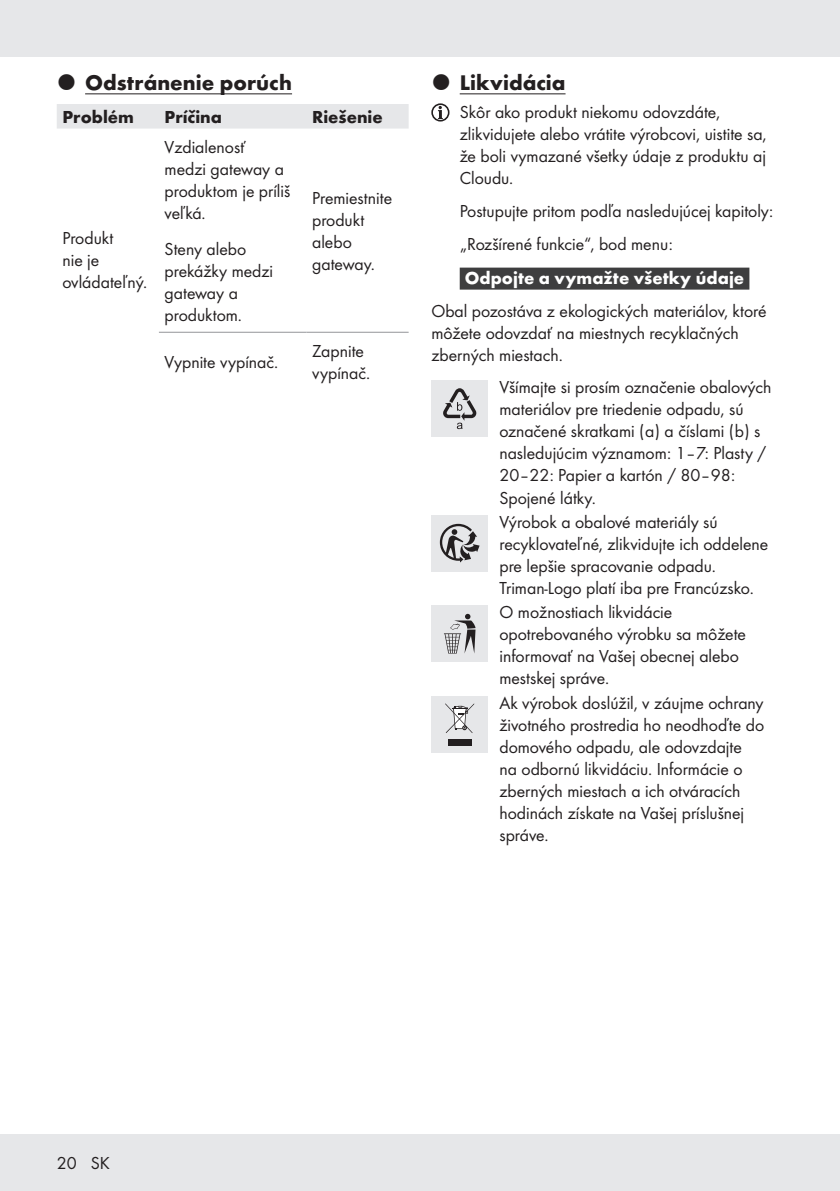
<style>
.page{position:relative;width:840px;height:1191px;background:#fff}
.page>*{position:absolute;margin:0;border:0;box-sizing:border-box;transform-origin:0 0}
.t1{font:700 22px "Futura";color:#231f20}
.Body{font:18px/22px "Futura Boo";color:#231f20}
.Indent{font:18px/22px "Futura Boo";color:#231f20}
.Body_SB{font:18px/22px "Futura Boo";color:#231f20}
.Indent_SB{font:18px "Futura Boo";color:#231f20}
.Indent_SB-2{font:700 18px "Futura";color:#fff}
.Headline__Table{font:700 18px "Futura";color:#231f20}
.s1{color:#3e3e3f}
</style>
<div class="page">
<div style="left:0;top:1134px;width:839px;height:57px;background:#e6e7e9"></div>
<div style="left:0;top:0;width:839px;height:57px;background:#e6e7e9"></div>
<hr style="left:85px;top:93px;width:207px;height:1px;background:#231f20">
<div style="left:57px;top:104px;width:351px;height:25px;background:#e6e7e9"></div>
<hr style="left:306px;top:332px;width:102px;height:1px;background:#939598">
<hr style="left:159px;top:332px;width:147px;height:1px;background:#939598">
<hr style="left:459px;top:93px;width:106px;height:1px;background:#231f20">
<div style="left:459px;top:268px;width:290px;height:22px;background:#3e3e3f"></div>
<svg style="left:432px;top:104px;width:16px;height:17px"></svg>
<div style="left:431px;top:103px;width:18px;height:18px;border:2px solid #231f20;border-radius:50%"></div>
<svg style="left:437px;top:106px;width:5px;height:13px"></svg>
<div style="left:431px;top:380px;width:57px;height:57px;background:#e6e7e9"></div>
<svg style="left:443px;top:388px;width:33px;height:41px"></svg>
<div style="left:431px;top:515px;width:57px;height:56px;background:#e6e7e9"></div>
<svg style="left:439px;top:524px;width:40px;height:38px"></svg>
<div style="left:431px;top:605px;width:57px;height:57px;background:#e6e7e9"></div>
<svg style="left:444px;top:614px;width:31px;height:39px"></svg>
<div style="left:431px;top:696px;width:57px;height:56px;background:#e6e7e9"></div>
<div style="left:447px;top:739px;width:24px;height:6px;background:#231f20"></div>
<svg style="left:445px;top:703px;width:29px;height:30px"></svg>
<p class="t1" style="left:85px;top:66px;width:208px">Odstránenie porúch</p>
<p class="Headline__Table" style="left:62px;top:104px;width:73px">Problém</p>
<p class="Headline__Table" style="left:164px;top:104px;width:59px">Príčina</p>
<p class="Headline__Table" style="left:312px;top:104px;width:72px">Riešenie</p>
<p class="Body" style="left:62px;top:226px;width:84px">Produkt<br>nie je ovládateľný.</p>
<p class="Body" style="left:164px;top:135px;width:127px">Vzdialenosť medzi gateway a produktom je príliš veľká.</p>
<p class="Body" style="left:312px;top:186px;width:81px">Premiestnite produkt alebo gateway.</p>
<p class="Body" style="left:164px;top:237px;width:110px">Steny alebo prekážky medzi gateway a produktom.</p>
<p class="Body" style="left:164px;top:350px;width:113px">Vypnite vypínač.</p>
<p class="Body" style="left:312px;top:339px;width:57px">Zapnite vypínač.</p>
<p class="t1" style="left:459px;top:66px;width:107px">Likvidácia</p>
<p class="Indent" style="left:459px;top:100px;width:308px">Skôr ako produkt niekomu odovzdáte, zlikvidujete alebo vrátite výrobcovi, uistite sa, že boli vymazané všetky údaje z produktu aj Cloudu.</p>
<p class="Indent_SB" style="left:459px;top:198px;width:315px">Postupujte pritom podľa nasledujúcej kapitoly:</p>
<p class="Indent_SB" style="left:459px;top:232px;width:214px">„Rozšírené funkcie“, bod menu:</p>
<p class="Indent_SB-2" style="left:459px;top:264px;width:291px"><span class="s1">{</span>Odpojte a vymažte všetky údaje<span class="s1">}</span></p>
<p class="Body_SB" style="left:431px;top:299px;width:336px">Obal pozostáva z ekologických materiálov, ktoré môžete odovzdať na miestnych recyklačných zberných miestach.</p>
<p class="Body" style="left:499px;top:375px;width:273px">Všímajte si prosím označenie obalových materiálov pre triedenie odpadu, sú označené skratkami (a) a číslami (b) s nasledujúcim významom: 1–7: Plasty / 20–22: Papier a kartón / 80–98:<br>Spojené látky.</p>
<p class="Body" style="left:499px;top:510px;width:270px">Výrobok a obalové materiály sú recyklovateľné, zlikvidujte ich oddelene pre lepšie spracovanie odpadu.<br>Triman-Logo platí iba pre Francúzsko.</p>
<p class="Body" style="left:499px;top:600px;width:248px">O možnostiach likvidácie opotrebovaného výrobku sa môžete informovať na Vašej obecnej alebo mestskej správe.</p>
<p class="Body" style="left:499px;top:691px;width:266px">Ak výrobok doslúžil, v záujme ochrany životného prostredia ho neodhoďte do domového odpadu, ale odovzdajte<br>na odbornú likvidáciu. Informácie o zberných miestach a ich otváracích hodinách získate na Vašej príslušnej správe.</p>
<p class="Body" style="left:57px;top:1151px;width:55px">20 SK</p>
</div>
